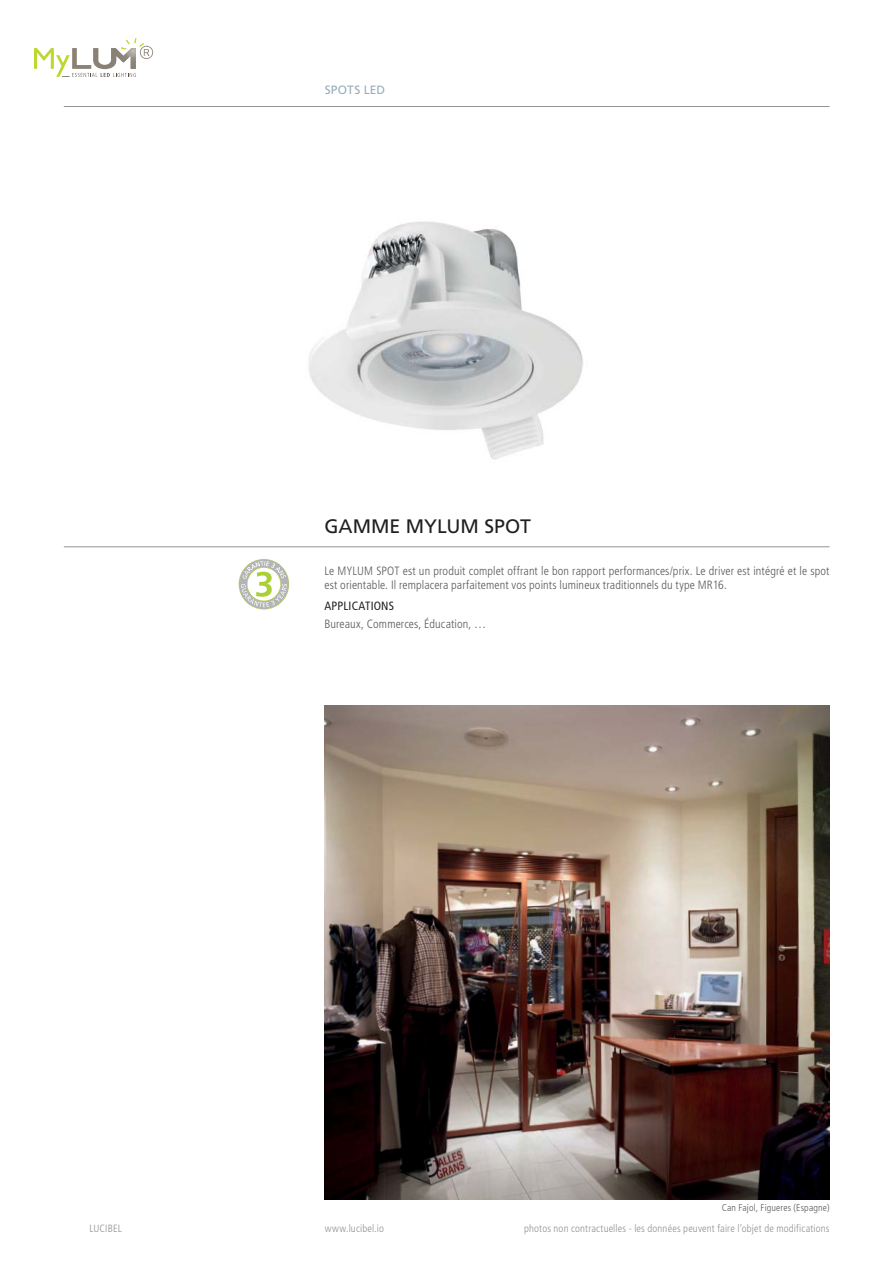
<style>
.page{position:relative;width:893px;height:1263px;background:#fff}
.page>*{position:absolute;margin:0;border:0;box-sizing:border-box;transform-origin:0 0}
.t1{font:19.5px "Frutiger LT";color:#231f20}
.t2{font:300 condensed 12px/14.4px "Frutiger LT";letter-spacing:.01em;color:#58595b}
.t3{font:condensed 12px "Frutiger LT";letter-spacing:.015em;color:#231f20}
.t4{font:12px "Frutiger LT";letter-spacing:.015em;color:#98aeba}
.t5{font:300 condensed 10.5px "Frutiger LT";letter-spacing:.015em;color:#8f9194}
.t6{font:300 condensed 9.75px "Frutiger LT";letter-spacing:.015em;color:#58595b}
</style>
<div class="page">
<hr style="left:64px;top:106px;width:765px;height:1px;background:#939598">
<svg style="left:34px;top:38px;width:119px;height:39px"></svg>
<img style="left:325px;top:706px;width:504px;height:493px">
<img style="left:309px;top:221px;width:274px;height:239px">
<hr style="left:64px;top:546px;width:765px;height:1px;background:#939598">
<svg style="left:238px;top:559px;width:51px;height:50px"></svg>
<p class="t4" style="left:325px;top:86px;width:62px">SPOTS LED</p>
<h1 class="t1" style="left:324px;top:519px;width:208px">GAMME MYLUM SPOT</h1>
<p class="t2" style="left:324px;top:564px;width:506px">Le MYLUM SPOT est un produit complet offrant le bon rapport performances/prix. Le driver est intégré et le spot est orientable. Il remplacera parfaitement vos points lumineux traditionnels du type MR16.</p>
<p class="t3" style="left:324px;top:599px;width:71px">APPLICATIONS</p>
<p class="t2" style="left:324px;top:617px;width:163px">Bureaux, Commerces, Éducation, …</p>
<p class="t5" style="left:89px;top:1223px;width:34px">LUCIBEL</p>
<p class="t6" style="left:721px;top:1203px;width:109px">Can Fajol, Figueres (Espagne)</p>
<p class="t5" style="left:325px;top:1223px;width:61px">www.lucibel.io</p>
<p class="t5" style="left:524px;top:1223px;width:307px">photos non contractuelles - les données peuvent faire l’objet de modifications</p>
</div>
